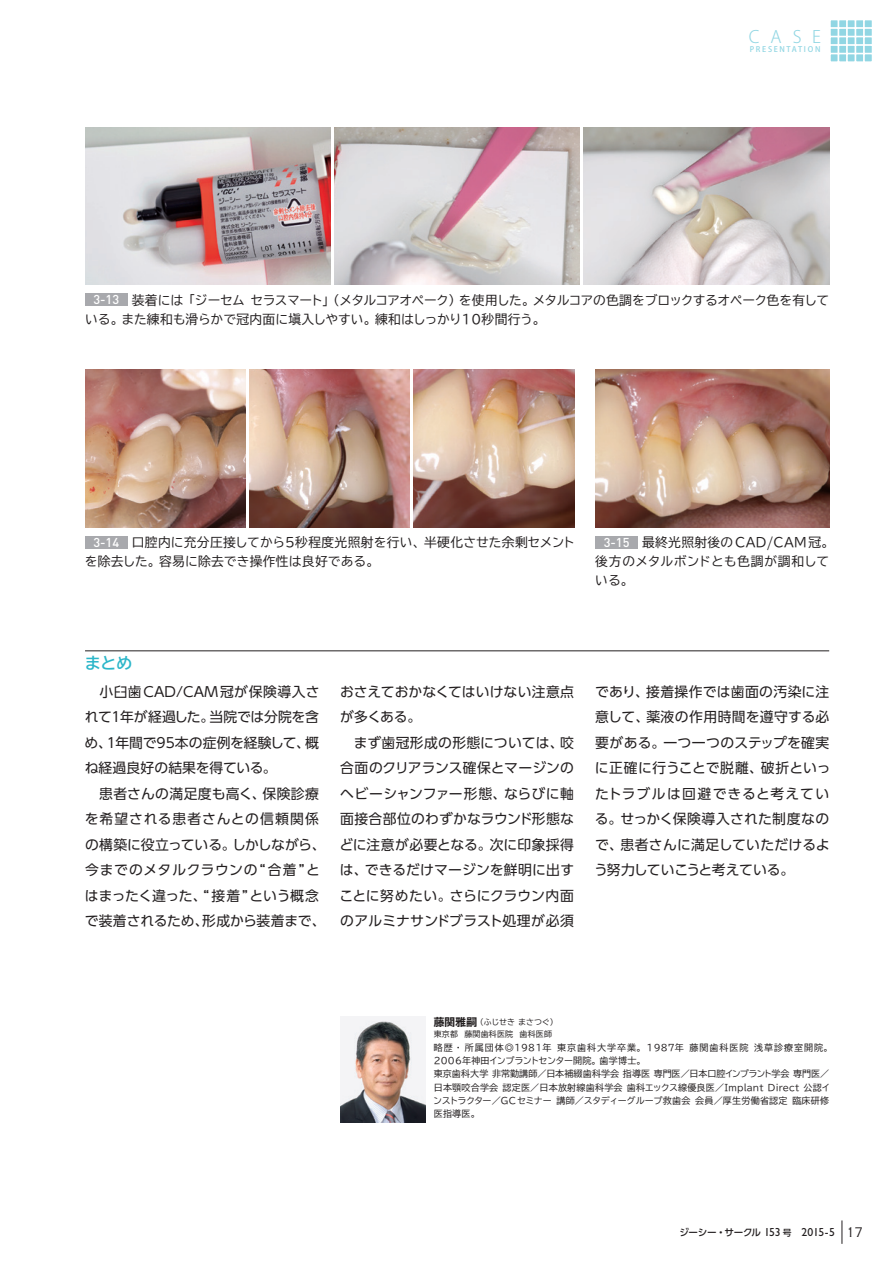
<style>
.page{position:relative;width:893px;height:1263px;background:#fff}
.page>*{position:absolute;margin:0;border:0;box-sizing:border-box;transform-origin:0 0}
.t1{font:300 16.95px "Koz Go Pro";color:#91d6e3}
.t2{font:700 15.9px "TBUD Go Std";color:#2cb6c9}
.t3{font:13.8px/25.5px "UD Shin Go Pr 6 N";letter-spacing:.01em;color:#231f20}
.t4{font:12.75px/19.2px "TBUD Go Std";letter-spacing:.01em;color:#231f20}
.t5{font:12.75px/19.2px "TBUD Go Std";letter-spacing:-.015em;color:#231f20}
.t6{font:500 12.75px "DINOT";color:#fff}
.t7{font:500 9.6px "UD Shin Go Pr 6 N";letter-spacing:-.035em;color:#231f20}
.t8{font:9px/13.4px "TBUD Go Std";letter-spacing:.025em;color:#231f20}
.t9{font:7.95px/12px "TBUD Go Std";letter-spacing:.025em;color:#231f20}
.t10{font:500 7.65px "Koz Go Pro";letter-spacing:.22em;color:#91d6e3}
.s1{font-weight:700;font-stretch:expanded;font-size:10.65px}
.s2{font-family:"Gill Sans Std";font-weight:400;font-size:11.7px}
.s3{font-size:8.7px}
.s4{font-family:"Copperplate Gothic Std 29 AB";font-weight:400;font-size:13.35px}
</style>
<div class="page">
<div style="left:595px;top:536px;width:43px;height:13px;background:#a8a9ad"></div>
<img style="left:595px;top:370px;width:234px;height:157px">
<div style="left:85px;top:293px;width:43px;height:13px;background:#a8a9ad"></div>
<div style="left:85px;top:536px;width:43px;height:13px;background:#a8a9ad"></div>
<img style="left:85px;top:128px;width:245px;height:157px">
<img style="left:85px;top:370px;width:160px;height:157px">
<img style="left:334px;top:128px;width:246px;height:157px">
<img style="left:249px;top:370px;width:161px;height:157px">
<img style="left:584px;top:128px;width:245px;height:157px">
<img style="left:414px;top:370px;width:160px;height:157px">
<img style="left:340px;top:1016px;width:85px;height:107px">
<hr style="left:85px;top:651px;width:744px;height:1px;background:#231f20">
<div style="left:830px;top:20px;width:8px;height:8px;background:#91d6e3"></div>
<div style="left:829px;top:19px;width:10px;height:10px;border:2px solid #fff"></div>
<div style="left:838px;top:20px;width:9px;height:8px;background:#91d6e3"></div>
<div style="left:838px;top:19px;width:10px;height:10px;border:2px solid #fff"></div>
<div style="left:847px;top:20px;width:8px;height:8px;background:#91d6e3"></div>
<div style="left:846px;top:19px;width:10px;height:10px;border:2px solid #fff"></div>
<div style="left:855px;top:20px;width:9px;height:8px;background:#91d6e3"></div>
<div style="left:855px;top:19px;width:10px;height:10px;border:2px solid #fff"></div>
<div style="left:864px;top:20px;width:8px;height:8px;background:#91d6e3"></div>
<div style="left:863px;top:19px;width:10px;height:10px;border:2px solid #fff"></div>
<div style="left:830px;top:28px;width:8px;height:9px;background:#91d6e3"></div>
<div style="left:829px;top:27px;width:10px;height:10px;border:2px solid #fff"></div>
<div style="left:838px;top:28px;width:9px;height:9px;background:#91d6e3"></div>
<div style="left:838px;top:27px;width:10px;height:10px;border:2px solid #fff"></div>
<div style="left:847px;top:28px;width:8px;height:9px;background:#91d6e3"></div>
<div style="left:846px;top:27px;width:10px;height:10px;border:2px solid #fff"></div>
<div style="left:855px;top:28px;width:9px;height:9px;background:#91d6e3"></div>
<div style="left:855px;top:27px;width:10px;height:10px;border:2px solid #fff"></div>
<div style="left:864px;top:28px;width:8px;height:9px;background:#91d6e3"></div>
<div style="left:863px;top:27px;width:10px;height:10px;border:2px solid #fff"></div>
<div style="left:830px;top:37px;width:8px;height:8px;background:#91d6e3"></div>
<div style="left:829px;top:36px;width:10px;height:10px;border:2px solid #fff"></div>
<div style="left:838px;top:37px;width:9px;height:8px;background:#91d6e3"></div>
<div style="left:838px;top:36px;width:10px;height:10px;border:2px solid #fff"></div>
<div style="left:847px;top:37px;width:8px;height:8px;background:#91d6e3"></div>
<div style="left:846px;top:36px;width:10px;height:10px;border:2px solid #fff"></div>
<div style="left:855px;top:37px;width:9px;height:8px;background:#91d6e3"></div>
<div style="left:855px;top:36px;width:10px;height:10px;border:2px solid #fff"></div>
<div style="left:864px;top:37px;width:8px;height:8px;background:#91d6e3"></div>
<div style="left:863px;top:36px;width:10px;height:10px;border:2px solid #fff"></div>
<div style="left:830px;top:45px;width:8px;height:9px;background:#91d6e3"></div>
<div style="left:829px;top:44px;width:10px;height:10px;border:2px solid #fff"></div>
<div style="left:838px;top:45px;width:9px;height:9px;background:#91d6e3"></div>
<div style="left:838px;top:44px;width:10px;height:10px;border:2px solid #fff"></div>
<div style="left:847px;top:45px;width:8px;height:9px;background:#91d6e3"></div>
<div style="left:846px;top:44px;width:10px;height:10px;border:2px solid #fff"></div>
<div style="left:855px;top:45px;width:9px;height:9px;background:#91d6e3"></div>
<div style="left:855px;top:44px;width:10px;height:10px;border:2px solid #fff"></div>
<div style="left:864px;top:45px;width:8px;height:9px;background:#91d6e3"></div>
<div style="left:863px;top:44px;width:10px;height:10px;border:2px solid #fff"></div>
<div style="left:830px;top:54px;width:8px;height:8px;background:#91d6e3"></div>
<div style="left:829px;top:53px;width:10px;height:10px;border:2px solid #fff"></div>
<div style="left:838px;top:54px;width:9px;height:8px;background:#91d6e3"></div>
<div style="left:838px;top:53px;width:10px;height:10px;border:2px solid #fff"></div>
<div style="left:847px;top:54px;width:8px;height:8px;background:#91d6e3"></div>
<div style="left:846px;top:53px;width:10px;height:10px;border:2px solid #fff"></div>
<div style="left:855px;top:54px;width:9px;height:8px;background:#91d6e3"></div>
<div style="left:855px;top:53px;width:10px;height:10px;border:2px solid #fff"></div>
<div style="left:864px;top:54px;width:8px;height:8px;background:#91d6e3"></div>
<div style="left:863px;top:53px;width:10px;height:10px;border:2px solid #fff"></div>
<svg style="left:842px;top:1220px;width:1px;height:24px"></svg>
<p class="t1" style="left:749px;top:26px;width:74px">CASE</p>
<p class="t10" style="left:750px;top:45px;width:72px">PRESENTATION</p>
<p class="t5" style="left:85px;top:290px;width:746px;text-indent:47px">装着には「ジーセム セラスマート」（メタルコアオペーク）を使用した。メタルコアの色調をブロックするオペーク色を有している。また練和も滑らかで冠内面に塡入しやすい。練和はしっかり10秒間行う。</p>
<p class="t6" style="left:93px;top:291px;width:27px">3-13</p>
<p class="t4" style="left:85px;top:532px;width:492px;text-indent:47px">口腔内に充分圧接してから5秒程度光照射を行い、半硬化させた余剰セメントを除去した。容易に除去でき操作性は良好である。</p>
<p class="t6" style="left:93px;top:533px;width:27px">3-14</p>
<p class="t4" style="left:595px;top:532px;width:240px;text-indent:47px">最終光照射後のCAD/CAM冠。後方のメタルボンドとも色調が調和している。</p>
<p class="t6" style="left:604px;top:533px;width:27px">3-15</p>
<p class="t2" style="left:85px;top:650px;width:49px">まとめ</p>
<p class="t3" style="left:85px;top:678px;width:243px">　小臼歯CAD/CAM冠が保険導入されて1年が経過した。当院では分院を含め、1年間で95本の症例を経験して、概ね経過良好の結果を得ている。<br>　患者さんの満足度も高く、保険診療を希望される患者さんとの信頼関係の構築に役立っている。しかしながら、今までのメタルクラウンの“合着”とはまったく違った、“ 接着 ”という概念で装着されるため、形成から装着まで、</p>
<p class="t3" style="left:339px;top:678px;width:236px">おさえておかなくてはいけない注意点が多くある。<br>　まず歯冠形成の形態については、咬合面のクリアランス確保とマージンのヘビーシャンファー形態、ならびに軸面接合部位のわずかなラウンド形態などに注意が必要となる。次に印象採得は、できるだけマージンを鮮明に出すことに努めたい。さらにクラウン内面のアルミナサンドブラスト処理が必須</p>
<p class="t3" style="left:594px;top:678px;width:238px;text-align:justify">であり、接着操作では歯面の汚染に注意して、薬液の作用時間を遵守する必要がある。一つ一つのステップを確実に正確に行うことで脱離、破折といったトラブルは回避できると考えている。せっかく保険導入された制度なので、患者さんに満足していただけるよう努力していこうと考えている。</p>
<p class="t9" style="left:434px;top:1015px;width:126px"><span class="s1">藤関雅嗣</span>（ふじせき まさつぐ）東京都 藤関歯科医院 歯科医師</p>
<p class="t8" style="left:433px;top:1041px;width:401px">略歴・所属団体◎1981年 東京歯科大学卒業。1987年 藤関歯科医院 浅草診療室開院。2006年神田インプラントセンター開院。歯学博士。<br>東京歯科大学 非常勤講師／日本補綴歯科学会 指導医 専門医／日本口腔インプラント学会 専門医／日本顎咬合学会 認定医／日本放射線歯科学会 歯科エックス線優良医／Implant Direct 公認インストラクター／GCセミナー 講師／スタディーグループ救歯会 会員／厚生労働省認定 臨床研修医指導医。</p>
<p class="t7" style="left:679px;top:1225px;width:185px">ジーシー・サークル <span class="s2">153</span> <span class="s3">号</span> <span class="s2">2015-5</span> <span class="s4">17</span></p>
</div>
